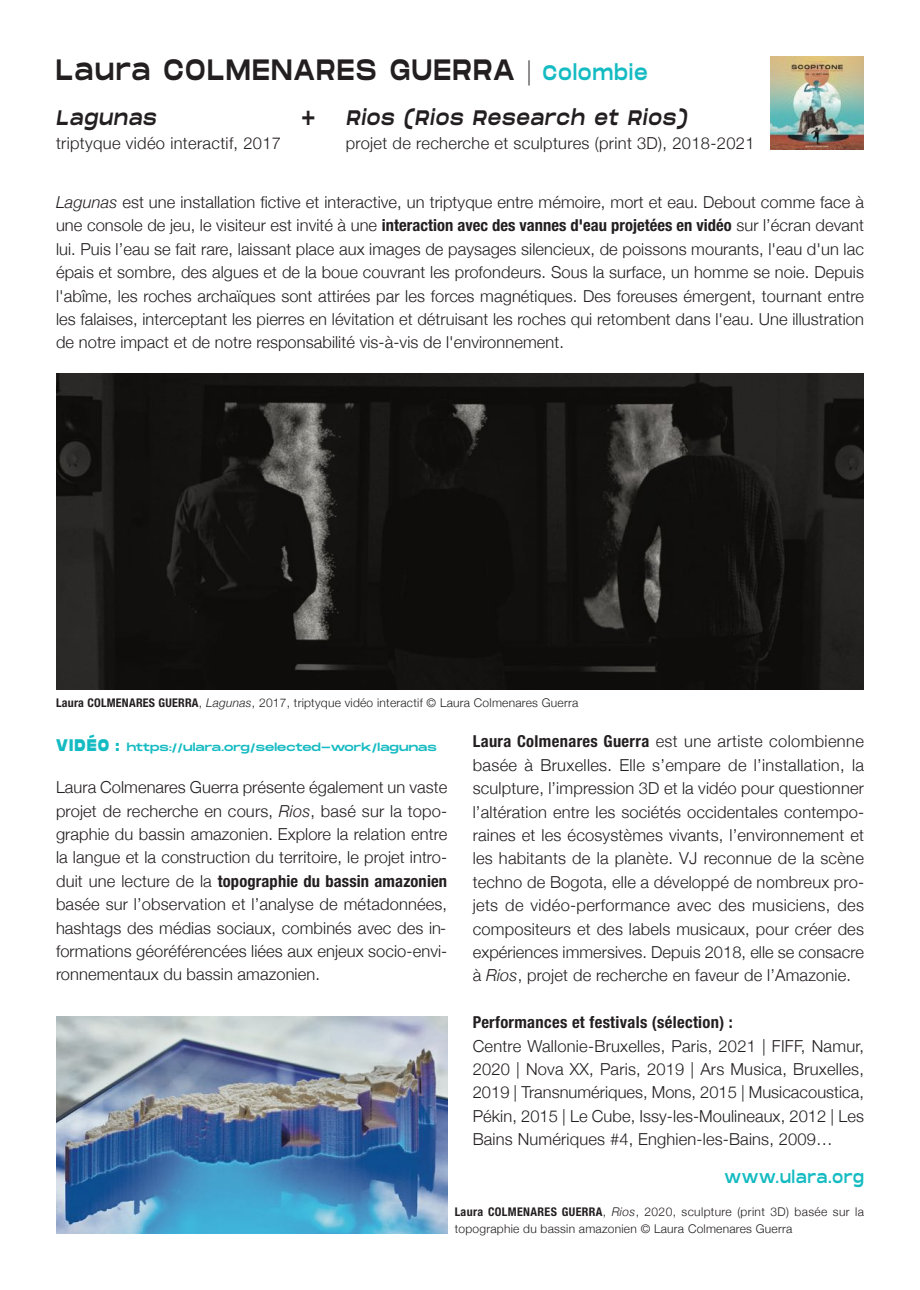
<style>
.page{position:relative;width:920px;height:1290px;background:#fff}
.page>*{position:absolute;margin:0;border:0;box-sizing:border-box;transform-origin:0 0}
.t1{font:29.4px "Monument Extended";letter-spacing:.09em;color:#231f20;scale:.71 1}
.t2{font:italic 21px "Monument Extended";color:#231f20;scale:.71 1}
.t3{font:21px "Monument Extended";color:#231f20;scale:.71 1}
.t4{font:16.8px "Monument Extended";letter-spacing:.075em;color:#15bbc2;scale:.71 1}
.t5{font:300 16.5px/23.4px "Helvetica Neue";letter-spacing:.005em;color:#231f20;text-align:justify}
.t6{font:700 condensed 16.5px "Helvetica Neue";letter-spacing:.02em;color:#231f20}
.t7{font:300 12px/17.1px "Helvetica Neue";letter-spacing:.02em;color:#231f20}
.t8{font:10.5px "Monument Extended";letter-spacing:.005em;color:#15bbc2}
.s1{font-family:"Helvetica Neue";font-weight:300;font-size:25.2px}
.s2{font-size:21px;color:#15bbc2}
.s3{font-style:italic}
.s4{font-weight:700;font-stretch:condensed}
.s5{font-weight:800;font-size:16.8px}
</style>
<div class="page">
<img style="left:770px;top:56px;width:94px;height:94px">
<img style="left:56px;top:1016px;width:391px;height:218px">
<img style="left:56px;top:373px;width:808px;height:317px">
<h1 class="t1" style="left:56px;top:49px;width:835px">Laura COLMENARES GUERRA <span class="s1">|</span> <span class="s2">Colombie</span></h1>
<p class="t2" style="left:56px;top:102px;width:148px">Lagunas</p>
<p class="t3" style="left:302px;top:102px;width:21px">+</p>
<p class="t2" style="left:346px;top:102px;width:487px">Rios (Rios Research et Rios)</p>
<p class="t5" style="left:56px;top:131px;width:227px">triptyque vidéo interactif, 2017</p>
<p class="t5" style="left:346px;top:131px;width:410px">projet de recherche et sculptures (print 3D), 2018-2021</p>
<p class="t5" style="left:56px;top:190px;width:809px"><span class="s3">Lagunas</span> est une installation fictive et interactive, un triptyque entre mémoire, mort et eau. Debout comme face à une console de jeu, le visiteur est invité à une <span class="s4">interaction avec des vannes d'eau projetées en vidéo</span> sur l’écran devant lui. Puis l’eau se fait rare, laissant place aux images de paysages silencieux, de poissons mourants, l'eau d'un lac épais et sombre, des algues et de la boue couvrant les profondeurs. Sous la surface, un homme se noie. Depuis l'abîme, les roches archaïques sont attirées par les forces magnétiques. Des foreuses émergent, tournant entre les falaises, interceptant les pierres en lévitation et détruisant les roches qui retombent dans l'eau. Une illustration de notre impact et de notre responsabilité vis-à-vis de l'environnement.</p>
<p class="t7" style="left:56px;top:694px;width:524px"><span class="s4">Laura COLMENARES GUERRA</span>, <span class="s3">Lagunas</span>, 2017, triptyque vidéo interactif © Laura Colmenares Guerra</p>
<p class="t8" style="left:56px;top:740px;width:382px"><span class="s5">VID ÉO :</span> https://ulara.org/selected-work/lagunas</p>
<p class="t5" style="left:473px;top:729px;width:393px"><span class="s4">Laura Colmenares Guerra</span> est une artiste colombienne basée à Bruxelles. Elle s’empare de l’installation, la sculpture, l’impression 3D et la vidéo pour questionner l’altération entre les sociétés occidentales contempo&shy;raines et les écosystèmes vivants, l’environnement et les habitants de la planète. VJ reconnue de la scène techno de Bogota, elle a développé de nombreux pro&shy;jets de vidéo-performance avec des musiciens, des compositeurs et des labels musicaux, pour créer des expériences immersives. Depuis 2018, elle se consacre à <span class="s3">Rios</span>, projet de recherche en faveur de l’Amazonie.</p>
<p class="t6" style="left:473px;top:1008px;width:262px">Performances et festivals (sélection) :</p>
<p class="t5" style="left:473px;top:1033px;width:393px">Centre Wallonie-Bruxelles, Paris, 2021 | FIFF, Namur, 2020 | Nova XX, Paris, 2019 | Ars Musica, Bruxelles, 2019 | Transnumériques, Mons, 2015 | Musicacoustica, Pékin, 2015 | Le Cube, Issy-les-Moulineaux, 2012 | Les Bains Numériques #4, Enghien-les-Bains, 2009…</p>
<p class="t5" style="left:56px;top:775px;width:393px">Laura Colmenares Guerra présente également un vaste projet de recherche en cours, <span class="s3">Rios</span>, basé sur la topo&shy;graphie du bassin amazonien. Explore la relation entre la langue et la construction du territoire, le projet intro&shy;duit une lecture de la <span class="s4">topographie du bassin amazonien </span>basée sur l’observation et l’analyse de métadonnées, hashtags des médias sociaux, combinés avec des in&shy;formations géoréférencées liées aux enjeux socio-envi&shy;ronnementaux du bassin amazonien.</p>
<p class="t4" style="left:724px;top:1165px;width:198px">www.ulara.org</p>
<p class="t7" style="left:455px;top:1203px;width:411px"><span class="s4">Laura COLMENARES GUERRA</span>, <span class="s3">Rios</span>, 2020, sculpture (print 3D) basée sur la topographie du bassin amazonien © Laura Colmenares Guerra</p>
</div>
